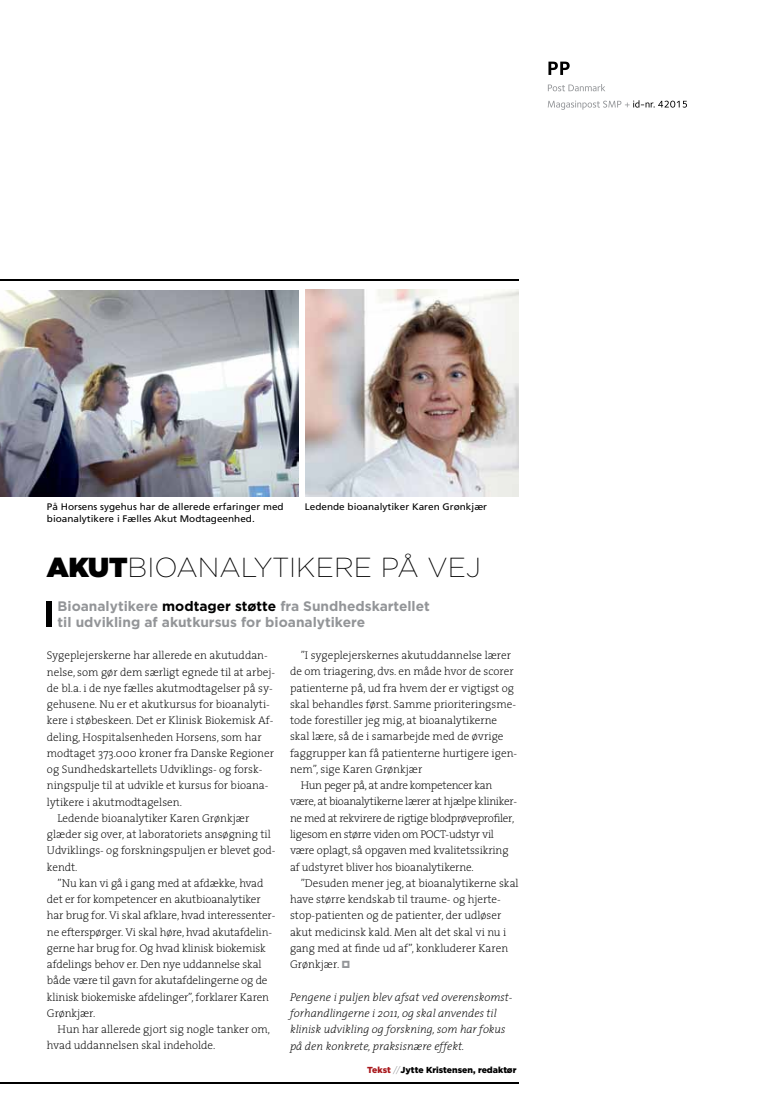
<style>
.page{position:relative;width:762px;height:1117px;background:#fff}
.page>*{position:absolute;margin:0;border:0;box-sizing:border-box;transform-origin:0 0}
.t1{font:200 27.5px "Gotham";color:#000}
.t2{font:700 13.75px/16.2px "Gotham";color:#939598}
.t3{font:200 11.25px "The Serif";color:#000}
.t4{font:200 11.25px "The Serif";letter-spacing:-.025em;color:#000}
.t5{font:italic 200 11.25px/16.2px "The Serif";color:#000}
.t6{font:9.5px "Frutiger";color:#000;scale:1.05 1}
.t7{font:900 8.75px "Gotham";color:#000}
.s1{font-weight:900}
.s2{color:#000}
.s3{color:#a9191d}
.s4{font-weight:300;color:#808285}
</style>
<div class="page">
<img style="left:306px;top:290px;width:213px;height:206px">
<svg style="left:548px;top:100px;width:139px;height:10px"></svg>
<svg style="left:548px;top:84px;width:57px;height:7px"></svg>
<svg style="left:548px;top:62px;width:22px;height:13px"></svg>
<hr style="left:0;top:279px;width:519px;height:2px;background:#000">
<hr style="left:0;top:1081px;width:519px;height:2px;background:#000">
<img style="left:0;top:291px;width:298px;height:205px">
<div style="left:47px;top:601px;width:5px;height:25px;background:#000"></div>
<p class="t6" style="left:47px;top:500px;width:227px">På Horsens sygehus har de allerede erfaringer med</p>
<p class="t6" style="left:305px;top:500px;width:175px">Ledende bioanalytiker Karen Grønkjær</p>
<p class="t6" style="left:47px;top:513px;width:199px">bioanalytikere i Fælles Akut Modtageenhed.</p>
<h1 class="t1" style="left:47px;top:550px;width:435px"><span class="s1">AKUT</span>BIOANALYTIKERE PÅ VEJ</h1>
<p class="t2" style="left:58px;top:597px;width:374px">Bioanalytikere <span class="s2">modtager støtte</span> fra Sundhedskartellet til udvikling af akutkursus for bioanalytikere</p>
<p class="t3" style="left:47px;top:646px;width:222px">Sygeplejerskerne har allerede en akutuddan-</p>
<p class="t3" style="left:47px;top:662px;width:230px">nelse, som gør dem særligt egnede til at arbej-</p>
<p class="t3" style="left:47px;top:678px;width:227px">de bl.a. i de nye fælles akutmodtagelser på sy-</p>
<p class="t3" style="left:47px;top:694px;width:224px">gehusene. Nu er et akutkursus for bioanalyti-</p>
<p class="t3" style="left:47px;top:711px;width:228px">kere i støbeskeen. Det er Klinisk Biokemisk Af-</p>
<p class="t3" style="left:47px;top:727px;width:216px">deling, Hospitalsenheden Horsens, som har</p>
<p class="t3" style="left:47px;top:743px;width:228px">modtaget 373.000 kroner fra Danske Regioner</p>
<p class="t3" style="left:47px;top:759px;width:217px">og Sundhedskartellets Udviklings- og forsk-</p>
<p class="t3" style="left:47px;top:776px;width:223px">ningspulje til at udvikle et kursus for bioana-</p>
<p class="t3" style="left:47px;top:792px;width:136px">lytikere i akutmodtagelsen.</p>
<p class="t3" style="left:58px;top:808px;width:193px">Ledende bioanalytiker Karen Grønkjær</p>
<p class="t3" style="left:47px;top:824px;width:225px">glæder sig over, at laboratoriets ansøgning til</p>
<p class="t3" style="left:47px;top:841px;width:230px">Udviklings- og forskningspuljen er blevet god-</p>
<p class="t3" style="left:47px;top:857px;width:32px">kendt.</p>
<p class="t3" style="left:58px;top:873px;width:207px">”Nu kan vi gå i gang med at afdække, hvad</p>
<p class="t3" style="left:47px;top:889px;width:215px">det er for kompetencer en akutbioanalytiker</p>
<p class="t3" style="left:47px;top:906px;width:230px">har brug for. Vi skal afklare, hvad interessenter-</p>
<p class="t3" style="left:47px;top:922px;width:227px">ne efterspørger. Vi skal høre, hvad akutafdelin-</p>
<p class="t3" style="left:47px;top:938px;width:220px">gerne har brug for. Og hvad klinisk biokemisk</p>
<p class="t3" style="left:47px;top:954px;width:216px">afdelings behov er. Den nye uddannelse skal</p>
<p class="t3" style="left:47px;top:971px;width:222px">både være til gavn for akutafdelingerne og de</p>
<p class="t3" style="left:47px;top:987px;width:224px">klinisk biokemiske afdelinger”, forklarer Karen</p>
<p class="t3" style="left:47px;top:1003px;width:50px">Grønkjær.</p>
<p class="t3" style="left:58px;top:1019px;width:214px">Hun har allerede gjort sig nogle tanker om,</p>
<p class="t3" style="left:47px;top:1036px;width:170px">hvad uddannelsen skal indeholde.</p>
<p class="t3" style="left:301px;top:646px;width:212px">”I sygeplejerskernes akutuddannelse lærer</p>
<p class="t3" style="left:290px;top:662px;width:225px">de om triagering, dvs. en måde hvor de scorer</p>
<p class="t3" style="left:290px;top:678px;width:226px">patienterne på, ud fra hvem der er vigtigst og</p>
<p class="t3" style="left:290px;top:694px;width:227px">skal behandles først. Samme prioriteringsme-</p>
<p class="t3" style="left:290px;top:711px;width:209px">tode forestiller jeg mig, at bioanalytikerne</p>
<p class="t3" style="left:290px;top:727px;width:215px">skal lære, så de i samarbejde med de øvrige</p>
<p class="t3" style="left:290px;top:743px;width:229px">faggrupper kan få patienterne hurtigere igen-</p>
<p class="t3" style="left:290px;top:759px;width:134px">nem”, sige Karen Grønkjær</p>
<p class="t4" style="left:301px;top:776px;width:193px">Hun peger på, at andre kompetencer kan</p>
<p class="t4" style="left:290px;top:792px;width:228px">være, at bioanalytikerne lærer at hjælpe kliniker-</p>
<p class="t4" style="left:290px;top:808px;width:226px">ne med at rekvirere de rigtige blodprøveprofiler,</p>
<p class="t4" style="left:290px;top:824px;width:205px">ligesom en større viden om POCT-udstyr vil</p>
<p class="t3" style="left:290px;top:841px;width:220px">være oplagt, så opgaven med kvalitetssikring</p>
<p class="t3" style="left:290px;top:857px;width:185px">af udstyret bliver hos bioanalytikerne.</p>
<p class="t3" style="left:301px;top:873px;width:219px">”Desuden mener jeg, at bioanalytikerne skal</p>
<p class="t3" style="left:290px;top:889px;width:212px">have større kendskab til traume- og hjerte-</p>
<p class="t3" style="left:290px;top:906px;width:213px">stop-patienten og de patienter, der udløser</p>
<p class="t3" style="left:290px;top:922px;width:218px">akut medicinsk kald. Men alt det skal vi nu i</p>
<p class="t3" style="left:290px;top:938px;width:220px">gang med at finde ud af”, konkluderer Karen</p>
<p class="t3" style="left:290px;top:954px;width:51px">Grønkjær.</p>
<p class="t5" style="left:290px;top:988px;width:224px">Pengene i puljen blev afsat ved overenskomst&shy;forhandlingerne i 2011, og skal anvendes til klinisk udvikling og forskning, som har fokus på den konkrete, praksisnære effekt.</p>
<p class="t7" style="left:367px;top:1063px;width:151px"><span class="s3">Tekst</span> <span class="s4">//</span>Jytte Kristensen, redaktør</p>
</div>
